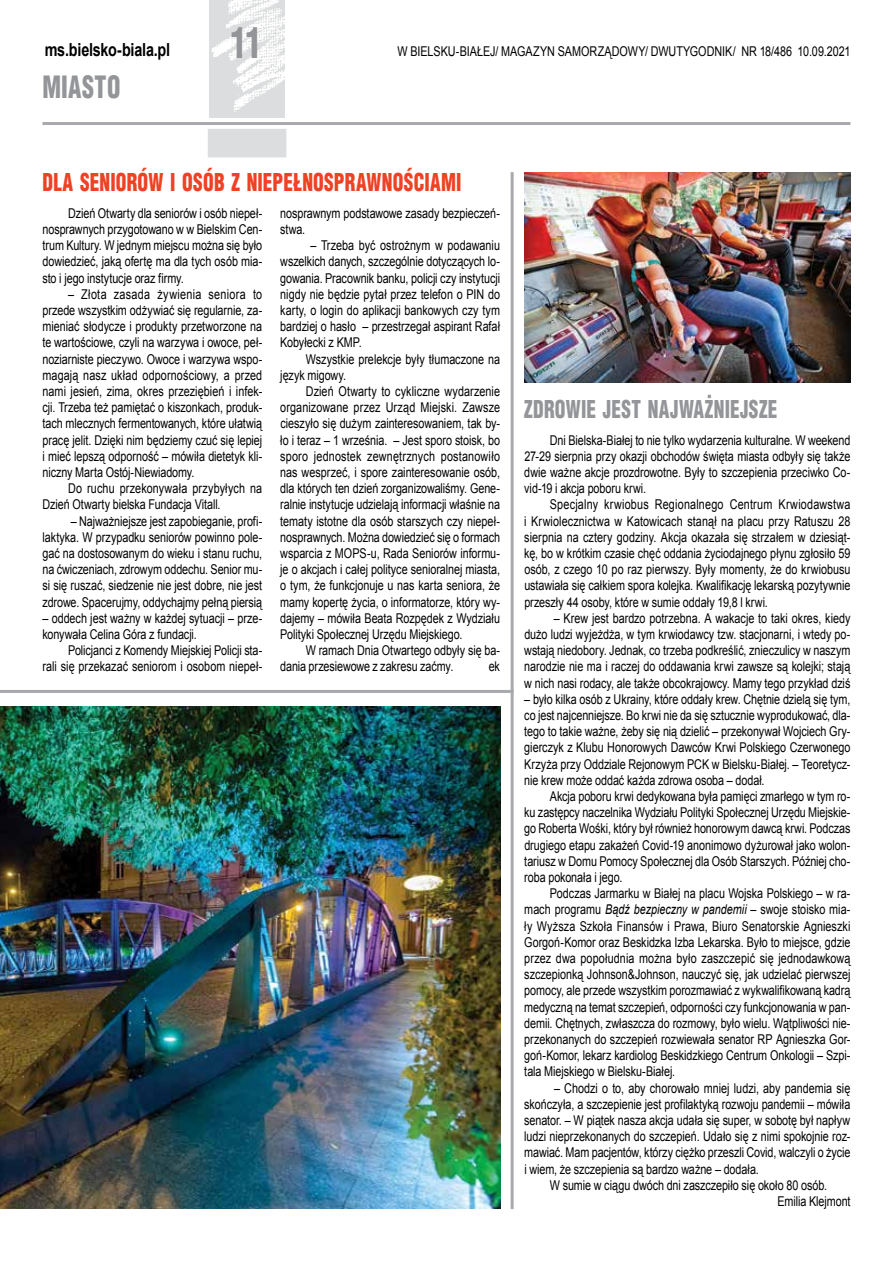
<style>
.page{position:relative;width:893px;height:1263px;background:#fff}
.page>*{position:absolute;margin:0;border:0;box-sizing:border-box;transform-origin:0 0}
.t1{font:900 42px "Switzerland Cond";color:#939598;scale:.8 1}
.t2{font:900 30px "Switzerland Cond";letter-spacing:.02em;color:#939598;scale:.8 1}
.t3{font:900 24px "Switzerland Cond";letter-spacing:.01em;color:#ef4123;scale:.8 1}
.t4{font:900 24px "Switzerland Cond";letter-spacing:.02em;color:#939598;scale:.8 1}
.t5{font:700 18px "Arial";letter-spacing:-.015em;color:#000;scale:.8 1}
.t6{font:13.5px/16.2px "Arial";letter-spacing:-.005em;color:#000;text-align:justify;scale:.8 1}
.s1{font-style:italic}
</style>
<div class="page">
<hr style="left:43px;top:122px;width:807px;height:3px;background:#a7a9ac">
<img style="left:209px;top:0;width:76px;height:117px">
<div style="left:208px;top:129px;width:78px;height:28px;background:#dcddde"></div>
<img style="left:524px;top:172px;width:326px;height:211px">
<hr style="left:0;top:690px;width:514px;height:3px;background:#a7a9ac">
<hr style="left:511px;top:172px;width:3px;height:1037px;background:#a7a9ac">
<img style="left:0;top:707px;width:500px;height:502px">
<h3 class="t5" style="left:45px;top:37px;width:158px">ms.bielsko-biala.pl</h3>
<h2 class="t2" style="left:43px;top:68px;width:99px">MIASTO</h2>
<h1 class="t1" style="left:231px;top:16px;width:41px">11</h1>
<p class="t6" style="left:398px;top:43px;width:568px">W BIELSKU-BIAŁEJ/ MAGAZYN SAMORZĄDOWY/ DWUTYGODNIK/ NR 18/486 10.09.2021</p>
<h3 class="t3" style="left:43px;top:167px;width:525px">DLA SENIORÓW I OSÓB Z NIEPEŁNOSPRAWNOŚCIAMI</h3>
<p class="t6" style="left:43px;top:205px;width:276px;text-indent:26px">Dzień Otwarty dla seniorów i osób niepeł&shy;nosprawnych przygotowano w w Bielskim Cen&shy;trum Kultury. W jednym miejscu można się było dowiedzieć, jaką ofertę ma dla tych osób mia&shy;sto i jego instytucje oraz firmy.</p>
<p class="t6" style="left:42px;top:286px;width:276px;text-indent:26px">– Złota zasada żywienia seniora to przede wszystkim odżywiać się regularnie, za&shy;mieniać słodycze i produkty przetworzone na te wartościowe, czyli na warzywa i owoce, peł&shy;noziarniste pieczywo. Owoce i warzywa wspo&shy;magają nasz układ odpornościowy, a przed nami jesień, zima, okres przeziębień i infek&shy;cji. Trzeba też pamiętać o kiszonkach, produk&shy;tach mlecznych fermentowanych, które ułatwią pracę jelit. Dzięki nim będziemy czuć się lepiej i mieć lepszą odporność – mówiła dietetyk kli&shy;niczny Marta Ostój-Niewiadomy.</p>
<p class="t6" style="left:42px;top:480px;width:276px;text-indent:26px">Do ruchu przekonywała przybyłych na<br>Dzień Otwarty bielska Fundacja Vitall.</p>
<p class="t6" style="left:43px;top:513px;width:276px;text-indent:28px">– Najważniejsze jest zapobieganie, profi&shy;laktyka. W przypadku seniorów powinno pole&shy;gać na dostosowanym do wieku i stanu ruchu, na ćwiczeniach, zdrowym oddechu. Senior mu&shy;si się ruszać, siedzenie nie jest dobre, nie jest zdrowe. Spacerujmy, oddychajmy pełną piersią</p>
<p class="t6" style="left:42px;top:610px;width:276px">– oddech jest ważny w każdej sytuacji – prze&shy;konywała Celina Góra z fundacji.</p>
<p class="t6" style="left:43px;top:642px;width:276px;text-align:right">Policjanci z Komendy Miejskiej Policji sta-<br>rali się przekazać seniorom i osobom niepeł-</p>
<p class="t6" style="left:280px;top:205px;width:276px">nosprawnym podstawowe zasady bezpieczeń&shy;stwa.</p>
<p class="t6" style="left:280px;top:237px;width:276px;text-indent:30px">– Trzeba być ostrożnym w podawaniu wszelkich danych, szczególnie dotyczących lo&shy;gowania. Pracownik banku, policji czy instytucji nigdy nie będzie pytał przez telefon o PIN do karty, o login do aplikacji bankowych czy tym bardziej o hasło – przestrzegał aspirant Rafał Kobyłecki z KMP.</p>
<p class="t6" style="left:280px;top:351px;width:276px;text-indent:26px">Wszystkie prelekcje były tłumaczone na język migowy.</p>
<p class="t6" style="left:280px;top:383px;width:276px;text-indent:26px">Dzień Otwarty to cykliczne wydarzenie organizowane przez Urząd Miejski. Zawsze cieszyło się dużym zainteresowaniem, tak by&shy;ło i teraz – 1 września. – Jest sporo stoisk, bo sporo jednostek zewnętrznych postanowiło nas wesprzeć, i spore zainteresowanie osób, dla których ten dzień zorganizowaliśmy. Gene&shy;ralnie instytucje udzielają informacji właśnie na tematy istotne dla osób starszych czy niepeł&shy;nosprawnych. Można dowiedzieć się o formach wsparcia z MOPS-u, Rada Seniorów informu&shy;je o akcjach i całej polityce senioralnej miasta, o tym, że funkcjonuje u nas karta seniora, że mamy kopertę życia, o informatorze, który wy&shy;dajemy – mówiła Beata Rozpędek z Wydziału Polityki Społecznej Urzędu Miejskiego.</p>
<p class="t6" style="left:280px;top:642px;width:276px;text-indent:26px">W ramach Dnia Otwartego odbyły się ba&shy;dania przesiewowe z zakresu zaćmy.</p>
<p class="t6" style="left:489px;top:658px;width:16px">ek</p>
<h3 class="t4" style="left:524px;top:394px;width:318px">ZDROWIE JEST NAJWAŻNIEJSZE</h3>
<p class="t6" style="left:524px;top:432px;width:409px;text-indent:26px">Dni Bielska-Białej to nie tylko wydarzenia kulturalne. W weekend 27-29 sierpnia przy okazji obchodów święta miasta odbyły się także dwie ważne akcje prozdrowotne. Były to szczepienia przeciwko Co&shy;vid-19 i akcja poboru krwi.</p>
<p class="t6" style="left:524px;top:496px;width:409px;text-indent:26px">Specjalny krwiobus Regionalnego Centrum Krwiodawstwa i Krwiolecznictwa w Katowicach stanął na placu przy Ratuszu 28 sierpnia na cztery godziny. Akcja okazała się strzałem w dziesiąt&shy;kę, bo w krótkim czasie chęć oddania życiodajnego płynu zgłosiło 59 osób, z czego 10 po raz pierwszy. Były momenty, że do krwiobusu ustawiała się całkiem spora kolejka. Kwalifikację lekarską pozytywnie przeszły 44 osoby, które w sumie oddały 19,8 l krwi.</p>
<p class="t6" style="left:524px;top:610px;width:409px;text-indent:29px">– Krew jest bardzo potrzebna. A wakacje to taki okres, kiedy dużo ludzi wyjeżdża, w tym krwiodawcy tzw. stacjonarni, i wtedy po&shy;wstają niedobory. Jednak, co trzeba podkreślić, znieczulicy w naszym narodzie nie ma i raczej do oddawania krwi zawsze są kolejki; stają w nich nasi rodacy, ale także obcokrajowcy. Mamy tego przykład dziś</p>
<p class="t6" style="left:524px;top:691px;width:409px">– było kilka osób z Ukrainy, które oddały krew. Chętnie dzielą się tym, co jest najcenniejsze. Bo krwi nie da się sztucznie wyprodukować, dla&shy;tego to takie ważne, żeby się nią dzielić – przekonywał Wojciech Gry&shy;gierczyk z Klubu Honorowych Dawców Krwi Polskiego Czerwonego Krzyża przy Oddziale Rejonowym PCK w Bielsku-Białej. – Teoretycz&shy;nie krew może oddać każda zdrowa osoba – dodał.</p>
<p class="t6" style="left:524px;top:788px;width:409px;text-indent:26px">Akcja poboru krwi dedykowana była pamięci zmarłego w tym ro&shy;ku zastępcy naczelnika Wydziału Polityki Społecznej Urzędu Miejskie&shy;go Roberta Wośki, który był również honorowym dawcą krwi. Podczas drugiego etapu zakażeń Covid-19 anonimowo dyżurował jako wolon&shy;tariusz w Domu Pomocy Społecznej dla Osób Starszych. Później cho&shy;roba pokonała i jego.</p>
<p class="t6" style="left:524px;top:885px;width:409px;text-indent:26px">Podczas Jarmarku w Białej na placu Wojska Polskiego – w ra&shy;mach programu <span class="s1">Bądź bezpieczny w pandemii</span> – swoje stoisko mia&shy;ły Wyższa Szkoła Finansów i Prawa, Biuro Senatorskie Agnieszki Gorgoń-Komor oraz Beskidzka Izba Lekarska. Było to miejsce, gdzie przez dwa popołudnia można było zaszczepić się jednodawkową szczepionką Johnson&amp;Johnson, nauczyć się, jak udzielać pierwszej pomocy, ale przede wszystkim porozmawiać z wykwalifikowaną kadrą medyczną na temat szczepień, odporności czy funkcjonowania w pan&shy;demii. Chętnych, zwłaszcza do rozmowy, było wielu. Wątpliwości nie&shy;przekonanych do szczepień rozwiewała senator RP Agnieszka Gor&shy;goń-Komor, lekarz kardiolog Beskidzkiego Centrum Onkologii – Szpi&shy;tala Miejskiego w Bielsku-Białej.</p>
<p class="t6" style="left:554px;top:1080px;width:372px">– Chodzi o to, aby chorowało mniej ludzi, aby pandemia się</p>
<p class="t6" style="left:524px;top:1096px;width:409px">skończyła, a szczepienie jest profilaktyką rozwoju pandemii – mówiła</p>
<p class="t6" style="left:524px;top:1112px;width:409px">senator. – W piątek nasza akcja udała się super, w sobotę był napływ</p>
<p class="t6" style="left:524px;top:1128px;width:409px">ludzi nieprzekonanych do szczepień. Udało się z nimi spokojnie roz-</p>
<p class="t6" style="left:524px;top:1144px;width:409px">mawiać. Mam pacjentów, którzy ciężko przeszli Covid, walczyli o życie</p>
<p class="t6" style="left:524px;top:1161px;width:295px">i wiem, że szczepienia są bardzo ważne – dodała.</p>
<p class="t6" style="left:550px;top:1177px;width:348px">W sumie w ciągu dwóch dni zaszczepiło się około 80 osób.</p>
<p class="t6" style="left:777px;top:1193px;width:93px">Emilia Klejmont</p>
</div>
